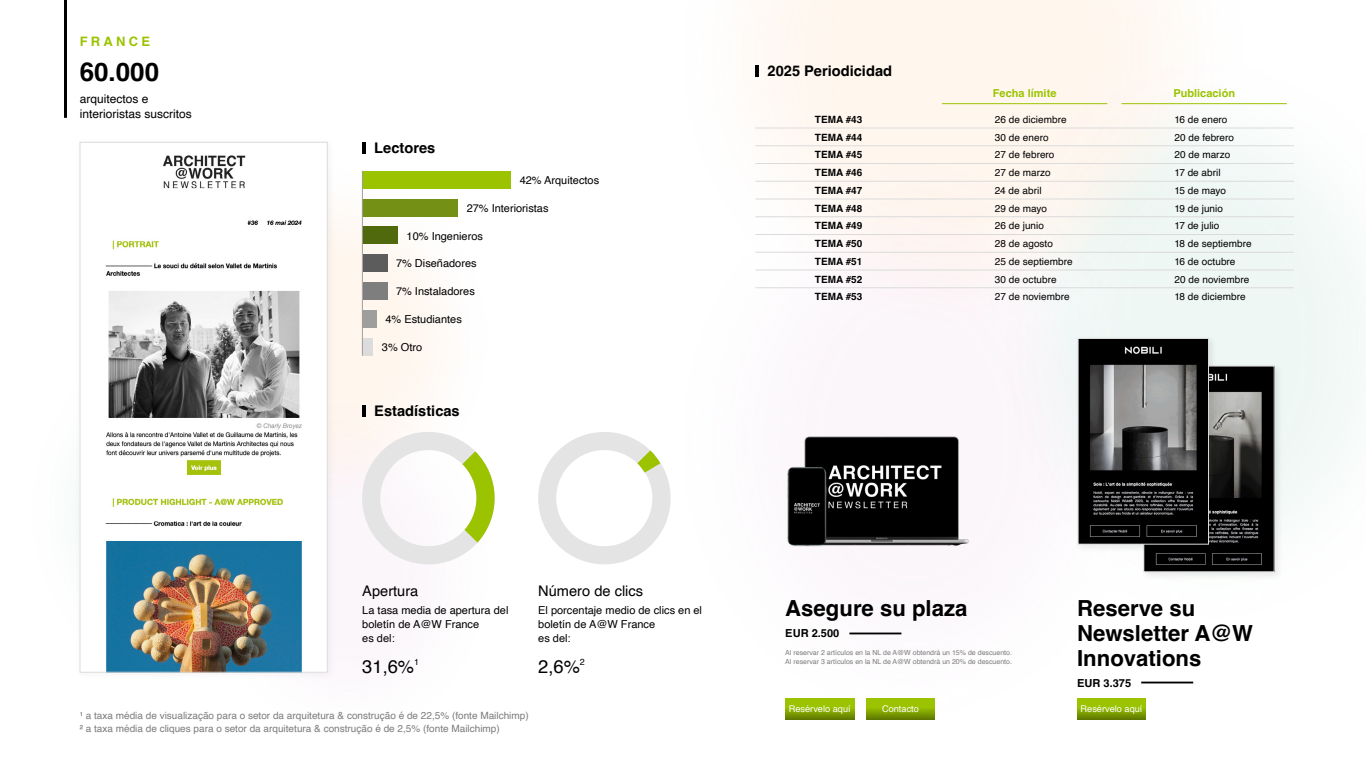
<style>
.page{position:relative;width:1366px;height:768px;background:#fff}
.page>*{position:absolute;margin:0;border:0;box-sizing:border-box;transform-origin:0 0}
.t1{font:700 26px "Helvetica";color:#000}
.t2{font:700 22.2px/25.3px "Helvetica";color:#000}
.t3{font:18.3px "Helvetica";color:#000}
.t4{font:700 14.6px "Helvetica";color:#000}
.t5{font:14.6px "Helvetica";color:#000}
.t6{font:700 13px "Helvetica";letter-spacing:.25em;color:#9bc300}
.t7{font:12px/15px "Helvetica";color:#000}
.t8{font:700 11.1px "Helvetica";color:#000}
.t9{font:11px/14px "Helvetica";color:#000}
.t10{font:700 11px "Helvetica";color:#9bc300}
.t11{font:10px "Helvetica";letter-spacing:.005em;color:#000}
.t12{font:10px/13px "Helvetica";color:#7d7c7c}
.t13{font:700 10px "Helvetica";color:#000}
.t14{font:9.2px "Helvetica";color:#fff}
.t15{font:7px/9px "Helvetica";color:#7d7c7c}
</style>
<div class="page">
<img style="left:755px;top:0;width:603px;height:720px">
<img style="left:337px;top:153px;width:121px;height:345px">
<img style="left:770px;top:424px;width:205px;height:139px">
<div style="left:1140px;top:362px;width:144px;height:219px;background:#000;opacity:.07"></div>
<div style="left:1144px;top:366px;width:130px;height:206px;background:#000001"></div>
<img style="left:1155px;top:373px;width:107px;height:192px">
<div style="left:1143px;top:366px;width:132px;height:206px;border:1px solid #dbdbdb"></div>
<div style="left:1074px;top:335px;width:144px;height:219px;background:#000;opacity:.07"></div>
<div style="left:1078px;top:338px;width:131px;height:206px;background:#000001"></div>
<img style="left:1089px;top:346px;width:108px;height:191px">
<div style="left:1078px;top:338px;width:131px;height:207px;border:1px solid #dbdbdb"></div>
<div style="left:74px;top:136px;width:263px;height:546px;background:#000;opacity:.05"></div>
<img style="left:82px;top:154px;width:244px;height:517px">
<div style="left:80px;top:142px;width:248px;height:531px;border:1px solid #dbdbdb"></div>
<svg style="left:785px;top:699px;width:69px;height:21px"></svg>
<svg style="left:1077px;top:699px;width:69px;height:21px"></svg>
<svg style="left:866px;top:699px;width:69px;height:21px"></svg>
<hr style="left:849px;top:633px;width:52px;height:1px;background:#000">
<hr style="left:1141px;top:682px;width:52px;height:1px;background:#000">
<hr style="left:64px;top:0;width:3px;height:118px;background:#000">
<div style="left:363px;top:171px;width:148px;height:18px;background:#9bc300"></div>
<div style="left:363px;top:199px;width:95px;height:17px;background:#749015"></div>
<div style="left:363px;top:227px;width:35px;height:17px;background:#51690d"></div>
<div style="left:363px;top:254px;width:24px;height:18px;background:#5c5c5c"></div>
<div style="left:363px;top:282px;width:24px;height:18px;background:#7e7e7e"></div>
<div style="left:363px;top:310px;width:14px;height:18px;background:#9e9e9d"></div>
<div style="left:363px;top:338px;width:10px;height:18px;background:#dcdcdc"></div>
<hr style="left:362px;top:171px;width:1px;height:185px;background:#9e9e9d">
<hr style="left:362px;top:142px;width:4px;height:11px;background:#000">
<hr style="left:755px;top:65px;width:4px;height:11px;background:#000">
<svg style="left:356px;top:425px;width:139px;height:140px"></svg>
<svg style="left:538px;top:432px;width:133px;height:132px"></svg>
<hr style="left:362px;top:405px;width:4px;height:12px;background:#000">
<hr style="left:755px;top:128px;width:180px;height:1px;background:#dbdbdb">
<hr style="left:755px;top:146px;width:180px;height:1px;background:#dbdbdb">
<hr style="left:755px;top:163px;width:180px;height:1px;background:#dbdbdb">
<hr style="left:755px;top:181px;width:180px;height:1px;background:#dbdbdb">
<hr style="left:755px;top:199px;width:180px;height:1px;background:#dbdbdb">
<hr style="left:755px;top:217px;width:180px;height:1px;background:#dbdbdb">
<hr style="left:755px;top:234px;width:180px;height:1px;background:#dbdbdb">
<hr style="left:935px;top:128px;width:179px;height:1px;background:#dbdbdb">
<hr style="left:935px;top:146px;width:179px;height:1px;background:#dbdbdb">
<hr style="left:935px;top:163px;width:179px;height:1px;background:#dbdbdb">
<hr style="left:935px;top:181px;width:179px;height:1px;background:#dbdbdb">
<hr style="left:935px;top:199px;width:179px;height:1px;background:#dbdbdb">
<hr style="left:935px;top:217px;width:179px;height:1px;background:#dbdbdb">
<hr style="left:935px;top:234px;width:179px;height:1px;background:#dbdbdb">
<hr style="left:1114px;top:128px;width:180px;height:1px;background:#dbdbdb">
<hr style="left:1114px;top:146px;width:180px;height:1px;background:#dbdbdb">
<hr style="left:1114px;top:163px;width:180px;height:1px;background:#dbdbdb">
<hr style="left:1114px;top:181px;width:180px;height:1px;background:#dbdbdb">
<hr style="left:1114px;top:199px;width:180px;height:1px;background:#dbdbdb">
<hr style="left:1114px;top:217px;width:180px;height:1px;background:#dbdbdb">
<hr style="left:1114px;top:234px;width:180px;height:1px;background:#dbdbdb">
<hr style="left:755px;top:252px;width:180px;height:1px;background:#dbdbdb">
<hr style="left:935px;top:252px;width:179px;height:1px;background:#dbdbdb">
<hr style="left:1114px;top:252px;width:180px;height:1px;background:#dbdbdb">
<hr style="left:755px;top:270px;width:180px;height:1px;background:#dbdbdb">
<hr style="left:935px;top:270px;width:179px;height:1px;background:#dbdbdb">
<hr style="left:1114px;top:270px;width:180px;height:1px;background:#dbdbdb">
<hr style="left:755px;top:288px;width:180px;height:1px;background:#dbdbdb">
<hr style="left:935px;top:288px;width:179px;height:1px;background:#dbdbdb">
<hr style="left:1114px;top:288px;width:180px;height:1px;background:#dbdbdb">
<hr style="left:942px;top:103px;width:165px;height:1px;background:#9bc300">
<hr style="left:1122px;top:103px;width:165px;height:1px;background:#9bc300">
<h3 class="t6" style="left:80px;top:33px;width:72px">FRANCE</h3>
<h1 class="t1" style="left:80px;top:56px;width:81px">60.000</h1>
<p class="t7" style="left:80px;top:92px;width:114px">arquitectos e interioristas suscritos</p>
<h3 class="t4" style="left:374px;top:139px;width:63px">Lectores</h3>
<p class="t9" style="left:520px;top:173px;width:81px">42% Arquitectos</p>
<p class="t9" style="left:467px;top:201px;width:83px">27% Interioristas</p>
<p class="t9" style="left:407px;top:229px;width:78px">10% Ingenieros</p>
<p class="t9" style="left:396px;top:257px;width:82px">7% Diseñadores</p>
<p class="t9" style="left:396px;top:285px;width:80px">7% Instaladores</p>
<p class="t9" style="left:385px;top:313px;width:78px">4% Estudiantes</p>
<p class="t9" style="left:382px;top:340px;width:42px">3% Otro</p>
<h3 class="t4" style="left:374px;top:402px;width:87px">Estadísticas</h3>
<h3 class="t4" style="left:768px;top:62px;width:126px">2025 Periodicidad</h3>
<p class="t10" style="left:993px;top:87px;width:65px">Fecha límite</p>
<p class="t10" style="left:1173px;top:87px;width:63px">Publicación</p>
<p class="t13" style="left:815px;top:113px;width:49px">TEMA #43</p>
<p class="t11" style="left:995px;top:112px;width:73px">26 de diciembre</p>
<p class="t11" style="left:1174px;top:112px;width:55px">16 de enero</p>
<p class="t13" style="left:815px;top:131px;width:49px">TEMA #44</p>
<p class="t11" style="left:995px;top:129px;width:55px">30 de enero</p>
<p class="t11" style="left:1174px;top:129px;width:61px">20 de febrero</p>
<p class="t13" style="left:815px;top:149px;width:49px">TEMA #45</p>
<p class="t11" style="left:995px;top:147px;width:61px">27 de febrero</p>
<p class="t11" style="left:1174px;top:147px;width:57px">20 de marzo</p>
<p class="t13" style="left:815px;top:167px;width:49px">TEMA #46</p>
<p class="t11" style="left:995px;top:165px;width:57px">27 de marzo</p>
<p class="t11" style="left:1174px;top:165px;width:48px">17 de abril</p>
<p class="t13" style="left:815px;top:184px;width:49px">TEMA #47</p>
<p class="t11" style="left:995px;top:183px;width:48px">24 de abril</p>
<p class="t11" style="left:1174px;top:183px;width:53px">15 de mayo</p>
<p class="t13" style="left:815px;top:202px;width:49px">TEMA #48</p>
<p class="t11" style="left:995px;top:200px;width:54px">29 de mayo</p>
<p class="t11" style="left:1174px;top:200px;width:50px">19 de junio</p>
<p class="t13" style="left:815px;top:220px;width:49px">TEMA #49</p>
<p class="t11" style="left:995px;top:218px;width:51px">26 de junio</p>
<p class="t11" style="left:1174px;top:218px;width:47px">17 de julio</p>
<p class="t13" style="left:815px;top:238px;width:49px">TEMA #50</p>
<p class="t11" style="left:995px;top:236px;width:60px">28 de agosto</p>
<p class="t11" style="left:1174px;top:236px;width:79px">18 de septiembre</p>
<p class="t13" style="left:815px;top:255px;width:49px">TEMA #51</p>
<p class="t11" style="left:995px;top:254px;width:79px">25 de septiembre</p>
<p class="t11" style="left:1174px;top:254px;width:63px">16 de octubre</p>
<p class="t13" style="left:815px;top:273px;width:49px">TEMA #52</p>
<p class="t11" style="left:995px;top:271px;width:63px">30 de octubre</p>
<p class="t11" style="left:1174px;top:271px;width:76px">20 de noviembre</p>
<p class="t13" style="left:815px;top:291px;width:49px">TEMA #53</p>
<p class="t11" style="left:995px;top:289px;width:76px">27 de noviembre</p>
<p class="t11" style="left:1174px;top:289px;width:73px">18 de diciembre</p>
<h3 class="t5" style="left:362px;top:580px;width:58px">Apertura</h3>
<p class="t9" style="left:362px;top:604px;width:148px">La tasa media de apertura del boletín de A@W France<br>es del:</p>
<h3 class="t3" style="left:362px;top:652px;width:58px">31,6%<sup>1</sup></h3>
<h3 class="t5" style="left:538px;top:580px;width:106px">Número de clics</h3>
<p class="t9" style="left:538px;top:604px;width:165px">El porcentaje medio de clics en el boletín de A@W France<br>es del:</p>
<h3 class="t3" style="left:538px;top:652px;width:48px">2,6%<sup>2</sup></h3>
<p class="t12" style="left:80px;top:709px;width:451px">¹ a taxa média de visualização para o setor da arquitetura &amp; construção é de 22,5% (fonte Mailchimp)<br>² a taxa média de cliques para o setor da arquitetura &amp; construção é de 2,5% (fonte Mailchimp)</p>
<h2 class="t2" style="left:785px;top:598px;width:184px">Asegure su plaza</h2>
<p class="t8" style="left:785px;top:627px;width:56px">EUR 2.500</p>
<p class="t15" style="left:785px;top:648px;width:228px">Al reservar 2 artículos en la NL de A@W obtendrá un 15% de descuento.<br>Al reservar 3 artículos en la NL de A@W obtendrá un 20% de descuento.</p>
<h2 class="t2" style="left:1077px;top:598px;width:177px">Reserve su<br>Newsletter A@W<br>Innovations</h2>
<p class="t8" style="left:1077px;top:676px;width:56px">EUR 3.375</p>
<p class="t14" style="left:882px;top:702px;width:38px">Contacto</p>
<p class="t14" style="left:789px;top:702px;width:63px">Resérvelo aquí</p>
<p class="t14" style="left:1081px;top:702px;width:63px">Resérvelo aquí</p>
</div>
